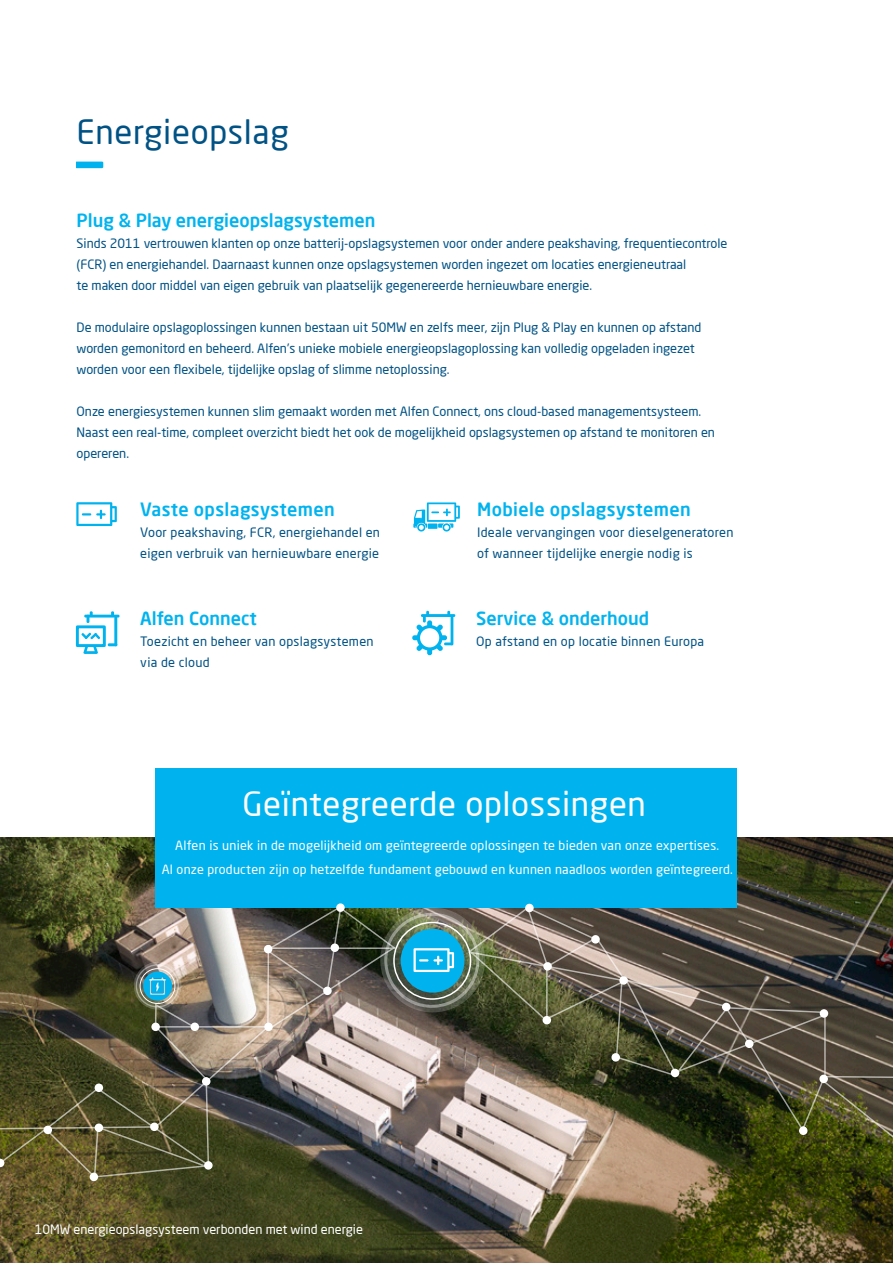
<style>
.page{position:relative;width:893px;height:1263px;background:#fff}
.page>*{position:absolute;margin:0;border:0;box-sizing:border-box;transform-origin:0 0}
.t1{font:500 66px "Neo Sans Pro";color:#00b3ef;scale:1.25 1}
.t2{font:33px "Neo Sans Pro";letter-spacing:.02em;color:#fff}
.t3{font:33px "Neo Sans Pro";letter-spacing:.02em;color:#005285}
.t4{font:500 18px "Neo Sans Pro";color:#00b3ef}
.t5{font:500 18px "Neo Sans Pro";letter-spacing:.02em;color:#00b3ef}
.t6{font:12.75px/21px "Neo Sans Pro";color:#005285}
.t7{font:12.75px/21px "Neo Sans Pro";letter-spacing:.02em;color:#005285}
.t8{font:12.75px "Neo Sans Pro";color:#fff}
.t9{font:12.6px "Neo Sans Pro";letter-spacing:.02em;color:#fff}
</style>
<div class="page">
<img style="left:0;top:837px;width:893px;height:426px">
<div style="left:156px;top:768px;width:581px;height:139px;background:#00b3ef"></div>
<svg style="left:76px;top:502px;width:41px;height:24px"></svg>
<svg style="left:413px;top:502px;width:47px;height:29px"></svg>
<div style="left:76px;top:625px;width:30px;height:22px;border:3px solid #00b3ef"></div>
<svg style="left:81px;top:633px;width:19px;height:6px"></svg>
<svg style="left:83px;top:646px;width:15px;height:8px"></svg>
<svg style="left:87px;top:611px;width:6px;height:12px"></svg>
<svg style="left:111px;top:611px;width:3px;height:4px"></svg>
<hr style="left:84px;top:615px;width:36px;height:2px;background:#00b3ef">
<hr style="left:114px;top:616px;width:3px;height:30px;background:#00b3ef">
<svg style="left:108px;top:643px;width:7px;height:3px"></svg>
<img style="left:453px;top:617px;width:1px;height:28px">
<hr style="left:421px;top:614px;width:34px;height:3px;background:#00b3ef">
<svg style="left:412px;top:611px;width:41px;height:44px"></svg>
<div style="left:417px;top:625px;width:25px;height:26px;border:3px solid #00b3ef;border-radius:50%"></div>
<img style="left:380px;top:907px;width:105px;height:105px;border-radius:50%">
<div style="left:393px;top:922px;width:78px;height:78px;border:2px solid #fff;border-radius:50%"></div>
<div style="left:401px;top:929px;width:63px;height:64px;background:#00b3ef;border-radius:50%"></div>
<div style="left:384px;top:913px;width:95px;height:95px;border:3px solid #fff;border-radius:50%"></div>
<svg style="left:414px;top:948px;width:40px;height:24px"></svg>
<img style="left:0;top:947px;width:398px;height:257px">
<div style="left:44px;top:1125px;width:8px;height:9px;background:#fff;border-radius:50%"></div>
<div style="left:204px;top:1161px;width:9px;height:9px;background:#fff;border-radius:50%"></div>
<img style="left:467px;top:950px;width:426px;height:214px">
<img style="left:622px;top:977px;width:271px;height:187px">
<div style="left:543px;top:1016px;width:8px;height:8px;background:#fff;border-radius:50%"></div>
<div style="left:611px;top:1053px;width:9px;height:8px;background:#fff;border-radius:50%"></div>
<div style="left:671px;top:1069px;width:8px;height:8px;background:#fff;border-radius:50%"></div>
<div style="left:722px;top:1003px;width:8px;height:8px;background:#fff;border-radius:50%"></div>
<div style="left:745px;top:1039px;width:8px;height:9px;background:#fff;border-radius:50%"></div>
<div style="left:820px;top:1009px;width:8px;height:9px;background:#fff;border-radius:50%"></div>
<div style="left:819px;top:1075px;width:9px;height:8px;background:#fff;border-radius:50%"></div>
<div style="left:95px;top:1083px;width:8px;height:9px;background:#fff;border-radius:50%"></div>
<div style="left:202px;top:1077px;width:8px;height:9px;background:#fff;border-radius:50%"></div>
<svg style="left:151px;top:1022px;width:9px;height:9px"></svg>
<div style="left:264px;top:1022px;width:9px;height:9px;background:#fff;border-radius:50%"></div>
<div style="left:264px;top:945px;width:8px;height:8px;background:#fff;border-radius:50%"></div>
<svg style="left:46px;top:1123px;width:161px;height:55px;background:#5a5731"></svg>
<div style="left:90px;top:1173px;width:8px;height:8px;background:#fff;border-radius:50%"></div>
<div style="left:799px;top:1126px;width:8px;height:9px;background:#fff;border-radius:50%"></div>
<svg style="left:619px;top:976px;width:9px;height:9px"></svg>
<div style="left:0;top:1154px;width:9px;height:18px;background:#231f20;opacity:.2"></div>
<svg style="left:0;top:1159px;width:4px;height:8px"></svg>
<hr style="left:546px;top:968px;width:2px;height:52px;background:#fff">
<svg style="left:134px;top:962px;width:48px;height:47px"></svg>
<div style="left:140px;top:968px;width:35px;height:36px;border:1px solid #fff;border-radius:50%"></div>
<svg style="left:143px;top:971px;width:29px;height:29px"></svg>
<div style="left:136px;top:964px;width:43px;height:43px;border:1px solid #fff;border-radius:50%"></div>
<img style="left:144px;top:973px;width:27px;height:26px">
<svg style="left:153px;top:1002px;width:44px;height:28px"></svg>
<div style="left:191px;top:1022px;width:8px;height:9px;background:#fff;border-radius:50%"></div>
<img style="left:468px;top:905px;width:159px;height:78px">
<img style="left:266px;top:904px;width:131px;height:91px">
<p class="t3" style="left:77px;top:112px;width:214px">Energieopslag</p>
<p class="t1" style="left:77px;top:118px;width:22px">–</p>
<p class="t4" style="left:77px;top:209px;width:300px">Plug &amp; Play energieopslagsystemen</p>
<p class="t6" style="left:77px;top:233px;width:652px">Sinds 2011 vertrouwen klanten op onze batterij-opslagsystemen voor onder andere peakshaving, frequentiecontrole (FCR) en energiehandel. Daarnaast kunnen onze opslagsystemen worden ingezet om locaties energieneutraal</p>
<p class="t6" style="left:77px;top:275px;width:517px">te maken door middel van eigen gebruik van plaatselijk gegenereerde hernieuwbare energie.</p>
<p class="t6" style="left:77px;top:317px;width:626px">De modulaire opslagoplossingen kunnen bestaan uit 50MW en zelfs meer, zijn Plug &amp; Play en kunnen op afstand worden gemonitord en beheerd. Alfen’s unieke mobiele energieopslagoplossing kan volledig opgeladen ingezet</p>
<p class="t6" style="left:77px;top:359px;width:375px">worden voor een flexibele, tijdelijke opslag of slimme netoplossing.</p>
<p class="t6" style="left:77px;top:401px;width:640px">Onze energiesystemen kunnen slim gemaakt worden met Alfen Connect, ons cloud-based managementsysteem.<br>Naast een real-time, compleet overzicht biedt het ook de mogelijkheid opslagsystemen op afstand te monitoren en opereren.</p>
<p class="t5" style="left:140px;top:498px;width:196px">Vaste opslagsystemen</p>
<p class="t7" style="left:140px;top:521px;width:241px">Voor peakshaving, FCR, energiehandel en eigen verbruik van hernieuwbare energie</p>
<p class="t4" style="left:140px;top:607px;width:118px">Alfen Connect</p>
<p class="t7" style="left:140px;top:630px;width:235px">Toezicht en beheer van opslagsystemen via de cloud</p>
<p class="t5" style="left:477px;top:498px;width:215px">Mobiele opslagsystemen</p>
<p class="t7" style="left:477px;top:521px;width:258px">Ideale vervangingen voor dieselgeneratoren of wanneer tijdelijke energie nodig is</p>
<p class="t4" style="left:476px;top:607px;width:174px">Service &amp; onderhoud</p>
<p class="t7" style="left:476px;top:630px;width:229px">Op afstand en op locatie binnen Europa</p>
<p class="t2" style="left:242px;top:783px;width:405px">Geïntegreerde oplossingen</p>
<p class="t9" style="left:175px;top:837px;width:545px">Alfen is uniek in de mogelijkheid om geïntegreerde oplossingen te bieden van onze expertises.</p>
<p class="t9" style="left:162px;top:861px;width:573px">Al onze producten zijn op hetzelfde fundament gebouwd en kunnen naadloos worden geïntegreerd.</p>
<p class="t8" style="left:35px;top:1221px;width:330px">10MW energieopslagsysteem verbonden met wind energie</p>
</div>
